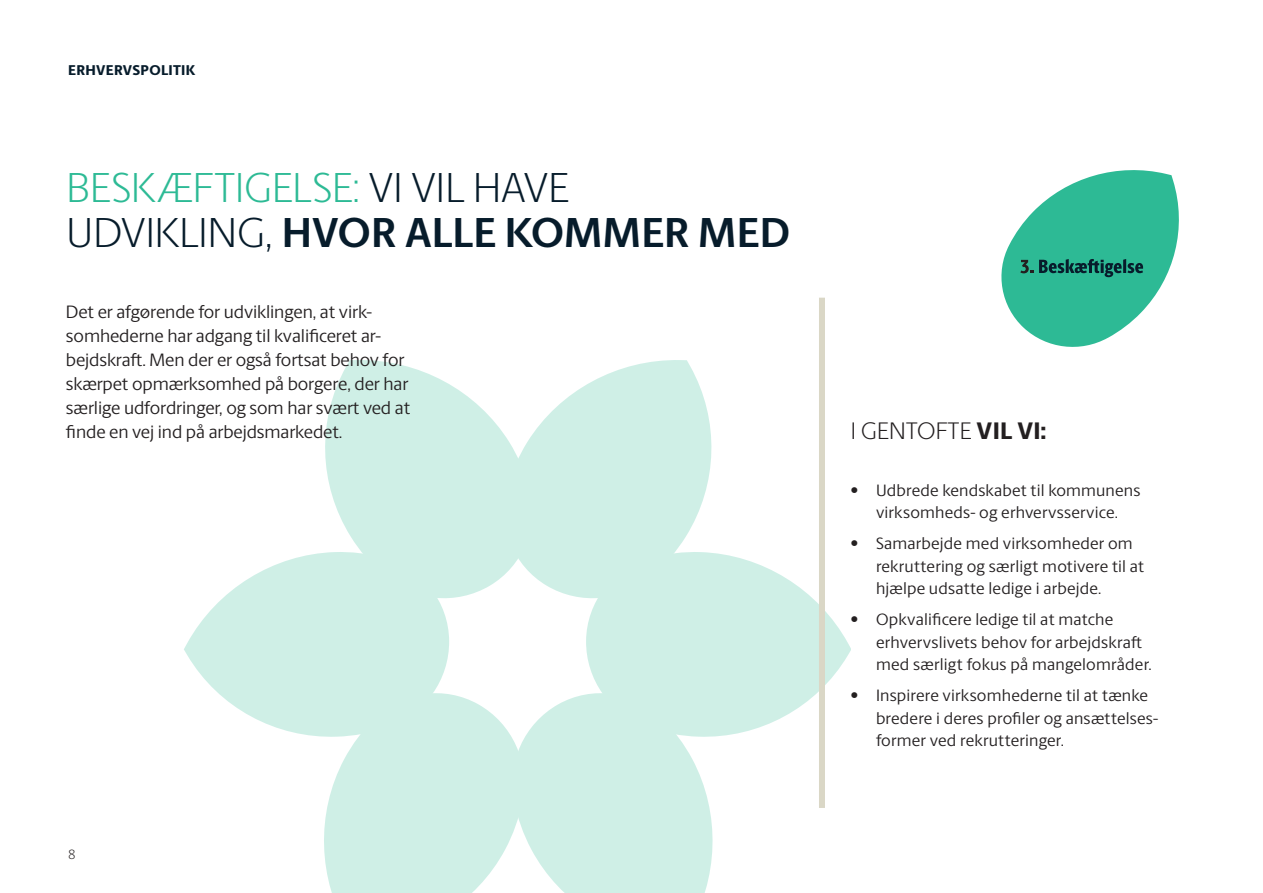
<style>
.page{position:relative;width:1263px;height:893px;background:#fff}
.page>*{position:absolute;margin:0;border:0;box-sizing:border-box;transform-origin:0 0}
.t1{font:300 42px/45px "Berlingske Sans";color:#071c2b}
.t2{font:300 24px "Berlingske Sans";letter-spacing:.01em;color:#231f20}
.t3{font:18px/24px "Berlingske Sans";letter-spacing:-.005em;color:#231f20}
.t4{font:16.5px/22.5px "Berlingske Sans";letter-spacing:.01em;color:#231f20}
.t5{font:800 14.25px "Berlingske Sans";letter-spacing:.02em;color:#071c2b}
.t6{font:300 13.5px "Berlingske Sans";color:#231f20}
.s1{color:#2dba95}
.s2{font-weight:700}
.s3{font-weight:800}
</style>
<div class="page">
<svg style="left:586px;top:554px;width:264px;height:182px;fill:#cfefe6"></svg>
<svg style="left:184px;top:553px;width:265px;height:183px;fill:#cfefe6"></svg>
<svg style="left:539px;top:360px;width:181px;height:245px;fill:#cfefe6"></svg>
<svg style="left:317px;top:360px;width:222px;height:245px;fill:#cfefe6"></svg>
<svg style="left:315px;top:685px;width:406px;height:208px;background:#d5f1e9"></svg>
<div style="left:819px;top:298px;width:6px;height:510px;background:#dad7c6"></div>
<svg style="left:1001px;top:170px;width:178px;height:177px"></svg>
<p class="t5" style="left:68px;top:60px;width:129px">ERHVERVSPOLITIK</p>
<h1 class="t1" style="left:67px;top:163px;width:725px"><span class="s1">BESKÆFTIGELSE:</span> VI VIL HAVE<br>UDVIKLING, <span class="s2">HVOR ALLE KOMMER MED</span></h1>
<p class="t3" style="left:66px;top:299px;width:346px">Det er afgørende for udviklingen, at virk&shy;somhederne har adgang til kvalificeret ar&shy;bejdskraft. Men der er også fortsat behov for skærpet opmærksomhed på borgere, der har særlige udfordringer, og som har svært ved at finde en vej ind på arbejdsmarkedet.</p>
<p class="t6" style="left:68px;top:845px;width:9px">8</p>
<h2 class="t2" style="left:851px;top:415px;width:197px">I GENTOFTE <span class="s3">VIL VI:</span></h2>
<p class="t4" style="left:850px;top:478px;width:292px;text-align:center">• Udbrede kendskabet til kommunens virksomheds- og erhvervsservice.</p>
<p class="t4" style="left:876px;top:532px;width:270px;text-indent:-26px">• Samarbejde med virksomheder om rekruttering og særligt motivere til at hjælpe udsatte ledige i arbejde.</p>
<p class="t4" style="left:876px;top:608px;width:277px;text-indent:-26px">• Opkvalificere ledige til at matche erhvervslivets behov for arbejdskraft med særligt fokus på mangelområder.</p>
<p class="t4" style="left:876px;top:684px;width:284px;text-indent:-26px">• Inspirere virksomhederne til at tænke bredere i deres profiler og ansættelses&shy;former ved rekrutteringer.</p>
</div>
